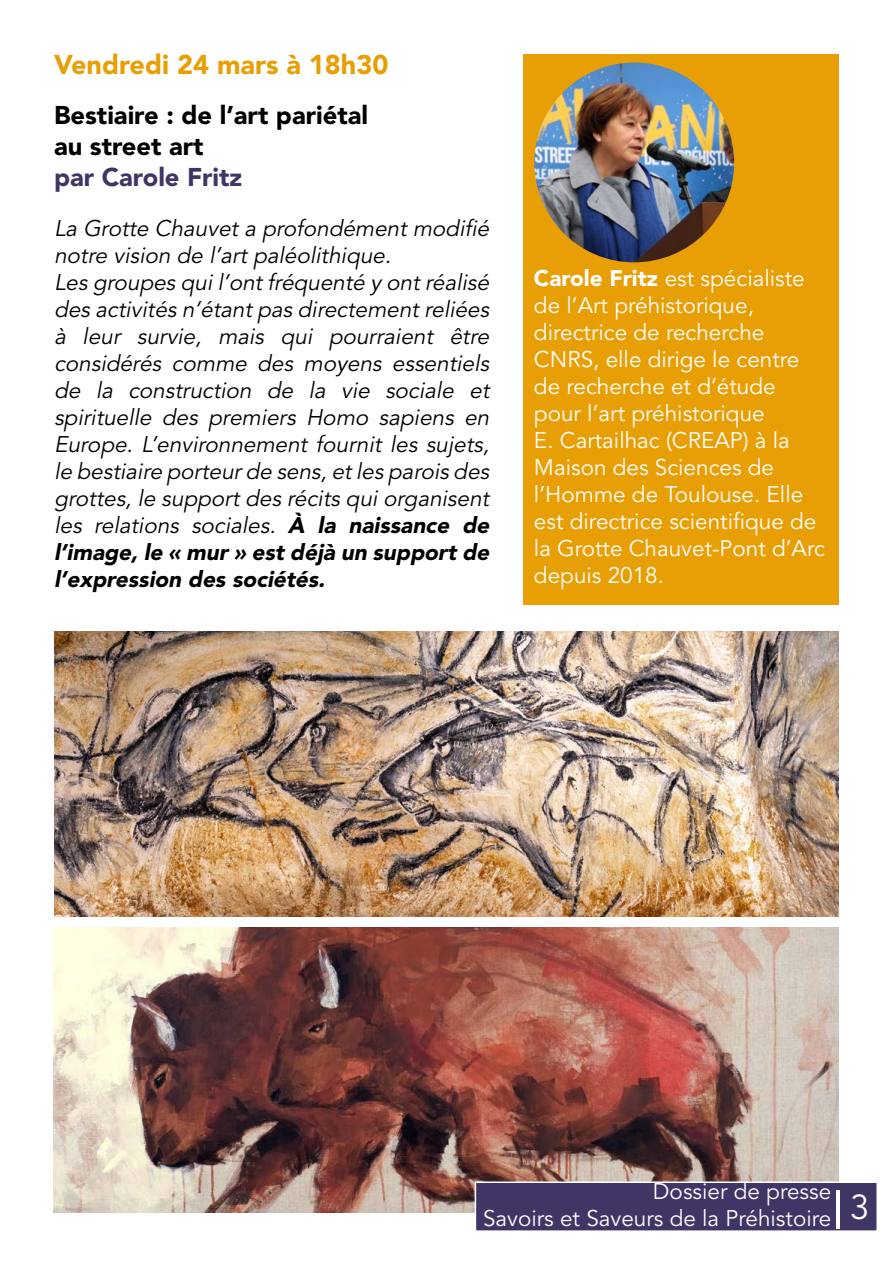
<style>
.page{position:relative;width:893px;height:1263px;background:#fff}
.page>*{position:absolute;margin:0;border:0;box-sizing:border-box;transform-origin:0 0}
.t1{font:54px "Avenir LT Std";color:#fff}
.t2{font:900 27px "Avenir LT Std";color:#e89f05}
.t3{font:900 25.5px/30.6px "Avenir LT Std";color:#000}
.t4{font:900 25.5px "Avenir LT Std";color:#413566}
.t5{font:italic 22.5px/27px "Avenir LT Std";color:#000}
.t6{font:22.5px/27px "Avenir LT Std";color:#fff}
.s1{font-weight:900}
</style>
<div class="page">
<img style="left:54px;top:927px;width:784px;height:285px">
<div style="left:523px;top:54px;width:316px;height:551px;background:#e89f05"></div>
<img style="left:54px;top:631px;width:785px;height:285px">
<img style="left:534px;top:63px;width:200px;height:199px;border-radius:100px">
<div style="left:475px;top:1181px;width:403px;height:51px;background:#413566;border:2px solid #fff"></div>
<p class="t2" style="left:54px;top:49px;width:336px">Vendredi 24 mars à 18h30</p>
<p class="t3" style="left:54px;top:100px;width:316px">Bestiaire : de l’art pariétal au street art</p>
<p class="t4" style="left:54px;top:161px;width:190px">par Carole Fritz</p>
<p class="t5" style="left:54px;top:215px;width:441px">La Grotte Chauvet a profondément modifié notre vision de l’art paléolithique.<br>Les groupes quil’ontfréquenté y ontréalisé des activités n’étantpas directementreliées à leur survie, mais qui pourraient être considérés comme des moyens essentiels de la construction de la vie sociale et spirituelle des premiers Homo sapiens en Europe. L’environnement fournit les sujets, le bestiaire porteurde sens,etles parois des grottes,le supportdes récits quiorganisent les relations sociales. <span class="s1">À la naissance de l’image,le « mur » est déjà un support de l’expression des sociétés.</span></p>
<p class="t6" style="left:534px;top:265px;width:292px"><span class="s1">Carole Fritz</span> est spécialiste de l’Art préhistorique, directrice de recherche<br>CNRS, elle dirige le centre de recherche et d’étude pour l’art préhistorique<br>E. Cartailhac (CREAP) à la<br>Maison des Sciences de l’Homme de Toulouse. Elle est directrice scientifique de la Grotte Chauvet-Pont d’Arc depuis 2018.</p>
<p class="t6" style="left:483px;top:1179px;width:350px;text-align:right">Dossier de presse<br>Savoirs et Saveurs de la Préhistoire</p>
<h1 class="t1" style="left:831px;top:1179px;width:40px">I<sup>3</sup></h1>
</div>
